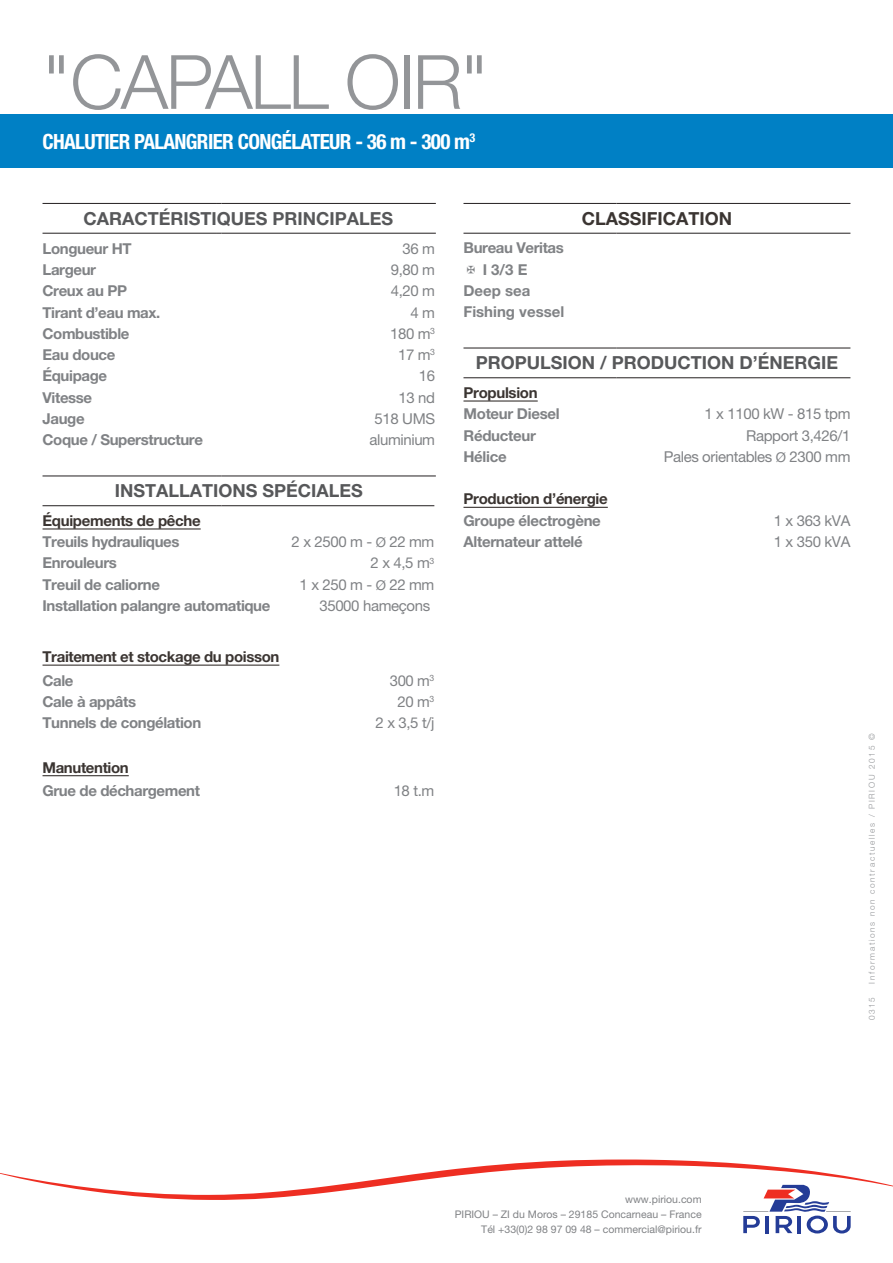
<style>
.page{position:relative;width:893px;height:1263px;background:#fff}
.page>*{position:absolute;margin:0;border:0;box-sizing:border-box;transform-origin:0 0}
.t1{font:300 75px "Helvetica Neue LT Pro";letter-spacing:-.03em;color:#939598}
.t2{font:700 condensed 21px "Helvetica Neue LT Pro";letter-spacing:-.03em;color:#fff}
.t3{font:700 18px "Helvetica Neue LT Pro";color:#57585a}
.t4{font:700 18px "Helvetica Neue LT Pro";color:#3b3532}
.t5{font:700 15px "Helvetica Neue LT Pro";letter-spacing:-.025em;color:#808285}
.t6{font:15px "Helvetica Neue LT Pro";letter-spacing:-.025em;color:#808285}
.t7{font:700 15px "Helvetica Neue LT Pro";letter-spacing:-.02em;color:#3b3532}
.t8{font:700 15px "Helvetica Neue LT Pro";color:#808285}
.t9{font:10.5px/15px "Helvetica Neue LT Pro";color:#808285;text-align:right}
.t10{font:300 8.25px "Helvetica Neue LT Pro";letter-spacing:.2em;color:#939598}
.s1{font-size:13.5px}
</style>
<div class="page">
<hr style="left:43px;top:203px;width:174px;height:1px;background:#231f20">
<hr style="left:221px;top:203px;width:215px;height:1px;background:#231f20">
<hr style="left:43px;top:233px;width:174px;height:1px;background:#231f20">
<hr style="left:221px;top:233px;width:215px;height:1px;background:#231f20">
<hr style="left:43px;top:476px;width:174px;height:1px;background:#231f20">
<hr style="left:221px;top:476px;width:215px;height:1px;background:#231f20">
<hr style="left:43px;top:505px;width:174px;height:1px;background:#231f20">
<hr style="left:221px;top:505px;width:213px;height:1px;background:#231f20">
<hr style="left:43px;top:528px;width:158px;height:1px;background:#3b3532">
<hr style="left:43px;top:664px;width:236px;height:2px;background:#3b3532">
<hr style="left:43px;top:775px;width:86px;height:1px;background:#3b3532">
<hr style="left:463px;top:203px;width:154px;height:1px;background:#231f20">
<hr style="left:617px;top:203px;width:233px;height:1px;background:#231f20">
<hr style="left:463px;top:233px;width:154px;height:1px;background:#231f20">
<hr style="left:617px;top:233px;width:233px;height:1px;background:#231f20">
<hr style="left:463px;top:348px;width:154px;height:1px;background:#231f20">
<hr style="left:617px;top:348px;width:233px;height:1px;background:#231f20">
<hr style="left:463px;top:377px;width:154px;height:1px;background:#231f20">
<hr style="left:617px;top:377px;width:233px;height:1px;background:#231f20">
<hr style="left:463px;top:400px;width:75px;height:2px;background:#3b3532">
<hr style="left:463px;top:507px;width:145px;height:1px;background:#3b3532">
<svg style="left:0;top:1159px;width:893px;height:74px"></svg>
<div style="left:0;top:115px;width:893px;height:53px;background:#0080c5"></div>
<h1 class="t1" style="left:43px;top:36px;width:447px">"CAPALL OIR"</h1>
<h2 class="t2" style="left:43px;top:129px;width:434px">CHALUTIER PALANGRIER CONGÉLATEUR - 36 M - 300 M<sup>3</sup></h2>
<p class="t3" style="left:84px;top:207px;width:311px">CARACTÉRISTIQUES PRINCIPALES</p>
<p class="t5" style="left:43px;top:239px;width:91px">Longueur HT</p>
<p class="t6" style="left:403px;top:240px;width:34px">36 m</p>
<p class="t5" style="left:43px;top:260px;width:55px">Largeur</p>
<p class="t6" style="left:391px;top:261px;width:46px">9,80 m</p>
<p class="t5" style="left:43px;top:282px;width:86px">Creux au PP</p>
<p class="t6" style="left:391px;top:282px;width:46px">4,20 m</p>
<p class="t5" style="left:43px;top:303px;width:119px">Tirant d’eau max.</p>
<p class="t6" style="left:411px;top:303px;width:26px">4 m</p>
<p class="t5" style="left:43px;top:324px;width:89px">Combustible</p>
<p class="t6" style="left:390px;top:325px;width:46px">180 m<sup>3</sup></p>
<p class="t5" style="left:43px;top:345px;width:74px">Eau douce</p>
<p class="t6" style="left:398px;top:346px;width:39px">17 m<sup>3</sup></p>
<p class="t5" style="left:43px;top:367px;width:66px">Équipage</p>
<p class="t6" style="left:419px;top:367px;width:18px">16</p>
<p class="t5" style="left:43px;top:388px;width:51px">Vitesse</p>
<p class="t6" style="left:398px;top:388px;width:38px">13 nd</p>
<p class="t5" style="left:43px;top:409px;width:44px">Jauge</p>
<p class="t6" style="left:375px;top:410px;width:62px">518 UMS</p>
<p class="t5" style="left:43px;top:430px;width:162px">Coque / Superstructure</p>
<p class="t6" style="left:369px;top:431px;width:67px">aluminium</p>
<p class="t3" style="left:115px;top:480px;width:250px">INSTALLATIONS SPÉCIALES</p>
<p class="t7" style="left:43px;top:511px;width:160px">Équipements de pêche</p>
<p class="t5" style="left:43px;top:533px;width:138px">Treuils hydrauliques</p>
<p class="t6" style="left:292px;top:533px;width:144px">2 x 2500 m - <span class="s1">Ø</span> 22 mm</p>
<p class="t5" style="left:43px;top:554px;width:76px">Enrouleurs</p>
<p class="t6" style="left:371px;top:554px;width:65px">2 x 4,5 m<sup>3</sup></p>
<p class="t5" style="left:43px;top:575px;width:119px">Treuil de caliorne</p>
<p class="t6" style="left:300px;top:575px;width:136px">1 x 250 m - <span class="s1">Ø</span> 22 mm</p>
<p class="t5" style="left:43px;top:596px;width:229px">Installation palangre automatique</p>
<p class="t6" style="left:319px;top:597px;width:112px">35000 hameçons</p>
<p class="t7" style="left:43px;top:647px;width:238px">Traitement et stockage du poisson</p>
<p class="t5" style="left:43px;top:671px;width:33px">Cale</p>
<p class="t6" style="left:390px;top:671px;width:46px">300 m<sup>3</sup></p>
<p class="t5" style="left:43px;top:692px;width:95px">Cale à appâts</p>
<p class="t6" style="left:397px;top:692px;width:38px">20 m<sup>3</sup></p>
<p class="t5" style="left:43px;top:713px;width:160px">Tunnels de congélation</p>
<p class="t6" style="left:376px;top:714px;width:60px">2 x 3,5 t/j</p>
<p class="t7" style="left:43px;top:758px;width:88px">Manutention</p>
<p class="t5" style="left:43px;top:781px;width:159px">Grue de déchargement</p>
<p class="t6" style="left:394px;top:782px;width:42px">18 t.m</p>
<p class="t4" style="left:582px;top:207px;width:25px">Classi</p>
<p class="t4" style="left:647px;top:207px;width:22px">fication</p>
<p class="t5" style="left:463px;top:239px;width:102px">Bureau Veritas</p>
<p class="t5" style="left:483px;top:260px;width:46px">I 3/3 E</p>
<p class="t5" style="left:463px;top:281px;width:68px">Deep sea</p>
<p class="t8" style="left:463px;top:303px;width:102px">Fishing vessel</p>
<p class="t3" style="left:476px;top:352px;width:13px">propulsion</p>
<p class="t3" style="left:600px;top:352px;width:25px">/ production</p>
<p class="t3" style="left:739px;top:352px;width:43px">d’Énergie</p>
<p class="t7" style="left:463px;top:383px;width:76px">Propulsion</p>
<p class="t5" style="left:463px;top:405px;width:98px">Moteur Diesel</p>
<p class="t6" style="left:704px;top:405px;width:147px">1 x 1100 kW - 815 tpm</p>
<p class="t5" style="left:463px;top:426px;width:74px">Réducteur</p>
<p class="t6" style="left:746px;top:426px;width:106px">Rapport 3,426/1</p>
<p class="t5" style="left:463px;top:447px;width:45px">Hélice</p>
<p class="t6" style="left:664px;top:447px;width:188px">Pales orientables <span class="s1">Ø</span> 2300 mm</p>
<p class="t7" style="left:463px;top:490px;width:146px">Production d’énergie</p>
<p class="t5" style="left:463px;top:511px;width:139px">Groupe électrogène</p>
<p class="t6" style="left:774px;top:511px;width:78px">1 x 363 kVA</p>
<p class="t5" style="left:463px;top:532px;width:121px">Alternateur attelé</p>
<p class="t6" style="left:774px;top:533px;width:78px">1 x 350 kVA</p>
<p class="t10" style="left:867px;top:984px;width:251px;rotate:-90deg">I NFORMATIONS NON CONTRACTUELLES / PIRIOU 2015 ©</p>
<p class="t10" style="left:867px;top:1020px;width:25px;rotate:-90deg">0315</p>
<p class="t9" style="left:455px;top:1192px;width:248px">www.piriou.com<br>PIRIOU – ZI du Moros – 29185 Concarneau – France<br>Tél +33(0)2 98 97 09 48 – commercial@piriou.fr</p>
</div>
